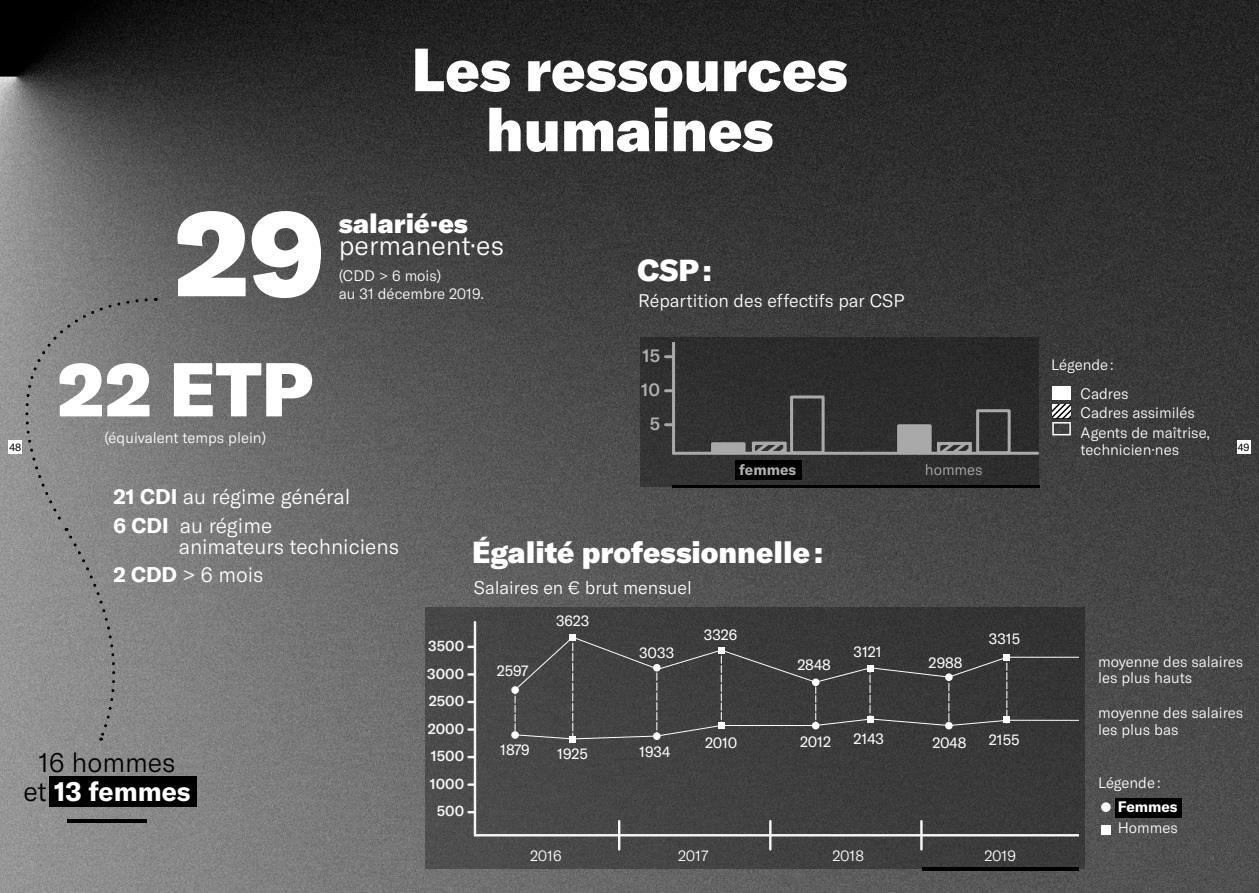
<style>
.page{position:relative;width:1259px;height:893px;background:#fff}
.page>*{position:absolute;margin:0;border:0;box-sizing:border-box;transform-origin:0 0}
.t1{font:900 120px "GT America";color:#fff}
.t2{font:900 75px "GT America";color:#fff}
.t3{font:900 60px/60px "GT America";color:#fff;text-align:center}
.t4{font:900 30px "GT America";color:#fff}
.t5{font:300 27px/28.5px "GT America";color:#000;text-align:center}
.t6{font:300 27px "GT America";color:#fff}
.t7{font:900 27px "GT America";color:#fff}
.t8{font:300 21px/28.5px "GT America";color:#fff}
.t9{font:300 18px "GT America";color:#fff}
.t10{font:500 18px "GT America";color:#fff}
.t11{font:300 15px/16.5px "GT America";color:#fff}
.t12{font:15px "GT America";color:#fff}
.t13{font:700 15px "GT America";color:#fff}
.t14{font:500 14.55px "GT America";color:#f6f6f6}
.t15{font:10.5px "GT America";color:#000}
.s1{font-weight:700}
.s2{font-weight:700;color:#fff}
</style>
<div class="page">
<img style="left:0;top:0;width:1259px;height:893px">
<div style="left:1236px;top:440px;width:14px;height:13px;background:#fff"></div>
<div style="left:425px;top:607px;width:659px;height:262px;background:linear-gradient(to right,#4b4b4b,#353535)"></div>
<svg style="left:0;top:297px;width:149px;height:444px;background:#8a8a8a"></svg>
<hr style="left:67px;top:819px;width:80px;height:3px;background:#000">
<hr style="left:475px;top:834px;width:603px;height:2px;background:#f6f6f6">
<hr style="left:474px;top:622px;width:2px;height:213px;background:#f6f6f6">
<svg style="left:468px;top:811px;width:6px;height:2px"></svg>
<svg style="left:468px;top:783px;width:6px;height:3px"></svg>
<svg style="left:468px;top:756px;width:6px;height:2px"></svg>
<svg style="left:468px;top:728px;width:6px;height:3px"></svg>
<svg style="left:468px;top:701px;width:6px;height:2px"></svg>
<svg style="left:468px;top:673px;width:6px;height:3px"></svg>
<svg style="left:468px;top:646px;width:6px;height:2px"></svg>
<hr style="left:618px;top:821px;width:2px;height:28px;background:#f6f6f6">
<svg style="left:511px;top:731px;width:8px;height:8px"></svg>
<svg style="left:511px;top:686px;width:8px;height:8px"></svg>
<hr style="left:769px;top:821px;width:2px;height:28px;background:#f6f6f6">
<hr style="left:920px;top:821px;width:2px;height:28px;background:#f6f6f6">
<svg style="left:514px;top:636px;width:564px;height:104px;background:#404040"></svg>
<div style="left:945px;top:673px;width:7px;height:8px;background:#fff;border-radius:50%"></div>
<div style="left:569px;top:634px;width:7px;height:7px;background:#fff"></div>
<div style="left:718px;top:647px;width:7px;height:7px;background:#fff"></div>
<div style="left:718px;top:722px;width:7px;height:7px;background:#fff"></div>
<div style="left:569px;top:736px;width:7px;height:7px;background:#fff"></div>
<div style="left:866px;top:665px;width:7px;height:7px;background:#fff"></div>
<div style="left:866px;top:716px;width:7px;height:6px;background:#fff"></div>
<div style="left:1003px;top:654px;width:7px;height:7px;background:#fff"></div>
<div style="left:1003px;top:716px;width:7px;height:7px;background:#fff"></div>
<div style="left:1101px;top:802px;width:9px;height:10px;background:#fff;border-radius:50%"></div>
<hr style="left:922px;top:867px;width:156px;height:3px;background:#000">
<div style="left:49px;top:776px;width:147px;height:31px;background:#000"></div>
<div style="left:1052px;top:386px;width:18px;height:14px;background:#fff"></div>
<svg style="left:1052px;top:405px;width:18px;height:30px"></svg>
<div style="left:1115px;top:798px;width:66px;height:19px;background:#000"></div>
<svg style="left:640px;top:337px;width:399px;height:150px;background:#333"></svg>
<div style="left:1101px;top:825px;width:9px;height:9px;background:#fff"></div>
<h3 class="t3" style="left:412px;top:38px;width:437px">Les ressources humaines</h3>
<h1 class="t1" style="left:175px;top:176px;width:150px">29</h1>
<h3 class="t7" style="left:339px;top:206px;width:130px">salarié·es</h3>
<h3 class="t6" style="left:339px;top:230px;width:167px">permanent·es</h3>
<p class="t11" style="left:339px;top:266px;width:147px;line-height:18px">(CDD &gt; 6 mois)<br>au 31 décembre 2019.</p>
<h3 class="t4" style="left:637px;top:251px;width:76px">CSP:</h3>
<p class="t9" style="left:638px;top:290px;width:267px">Répartition des effectifs par CSP</p>
<p class="t10" style="left:642px;top:344px;width:19px">15</p>
<p class="t11" style="left:1080px;top:350px;width:49px;line-height:28.7px;text-indent:-29px">Légende :<br>Cadres</p>
<p class="t11" style="left:1080px;top:403px;width:131px;line-height:19.8px">Cadres assimilés<br>Agents de maîtrise,</p>
<p class="t11" style="left:1080px;top:441px;width:100px">technicien·nes</p>
<h2 class="t2" style="left:58px;top:341px;width:256px">22 ETP</h2>
<p class="t11" style="left:105px;top:429px;width:163px">(équivalent temps plein)</p>
<p class="t10" style="left:641px;top:378px;width:21px">10</p>
<p class="t10" style="left:650px;top:413px;width:12px">5</p>
<p class="t15" style="left:9px;top:441px;width:13px">48</p>
<p class="t15" style="left:1237px;top:441px;width:13px">49</p>
<h3 class="t8" style="left:114px;top:483px;width:238px"><span class="s1">21 CDI</span> au régime général<br><span class="s1">6 CDI</span> au régime</h3>
<h3 class="t8" style="left:114px;top:532px;width:287px;text-indent:65px">animateurs techniciens<br><span class="s1">2 CDD</span> &gt; 6 mois</h3>
<h3 class="t5" style="left:23px;top:748px;width:169px">16 hommes<br>et <span class="s2">13 femmes</span></h3>
<p class="t13" style="left:739px;top:461px;width:58px">femmes</p>
<p class="t11" style="left:925px;top:462px;width:59px">hommes</p>
<p class="t14" style="left:428px;top:637px;width:37px">3500</p>
<p class="t14" style="left:427px;top:664px;width:38px">3000</p>
<p class="t14" style="left:429px;top:692px;width:37px">2500</p>
<p class="t14" style="left:428px;top:720px;width:38px">2000</p>
<p class="t14" style="left:431px;top:747px;width:35px">1500</p>
<p class="t14" style="left:430px;top:775px;width:36px">1000</p>
<p class="t14" style="left:437px;top:802px;width:29px">500</p>
<h3 class="t4" style="left:472px;top:533px;width:352px">Égalité professionnelle:</h3>
<p class="t9" style="left:474px;top:577px;width:219px">Salaires en € brut mensuel</p>
<p class="t12" style="left:497px;top:662px;width:33px">2597</p>
<p class="t12" style="left:500px;top:741px;width:31px">1879</p>
<p class="t12" style="left:556px;top:612px;width:35px">3623</p>
<p class="t12" style="left:557px;top:745px;width:32px">1925</p>
<p class="t12" style="left:639px;top:644px;width:37px">3033</p>
<p class="t12" style="left:704px;top:626px;width:35px">3326</p>
<p class="t12" style="left:639px;top:742px;width:33px">1934</p>
<p class="t12" style="left:705px;top:734px;width:34px">2010</p>
<p class="t12" style="left:797px;top:655px;width:35px">2848</p>
<p class="t12" style="left:800px;top:733px;width:33px">2012</p>
<p class="t12" style="left:853px;top:643px;width:30px">3121</p>
<p class="t12" style="left:853px;top:729px;width:32px">2143</p>
<p class="t11" style="left:530px;top:848px;width:33px">2016</p>
<p class="t11" style="left:678px;top:848px;width:32px">2017</p>
<p class="t11" style="left:832px;top:848px;width:33px">2018</p>
<p class="t12" style="left:928px;top:653px;width:35px">2988</p>
<p class="t12" style="left:989px;top:630px;width:33px">3315</p>
<p class="t12" style="left:932px;top:734px;width:36px">2048</p>
<p class="t12" style="left:989px;top:730px;width:32px">2155</p>
<p class="t11" style="left:984px;top:848px;width:33px">2019</p>
<p class="t11" style="left:1098px;top:653px;width:147px">moyenne des salaires les plus hauts</p>
<p class="t11" style="left:1098px;top:705px;width:147px">moyenne des salaires les plus bas</p>
<p class="t11" style="left:1098px;top:775px;width:64px">Légende :</p>
<p class="t11" style="left:1117px;top:820px;width:62px">Hommes</p>
<p class="t13" style="left:1117px;top:797px;width:61px">Femmes</p>
</div>
